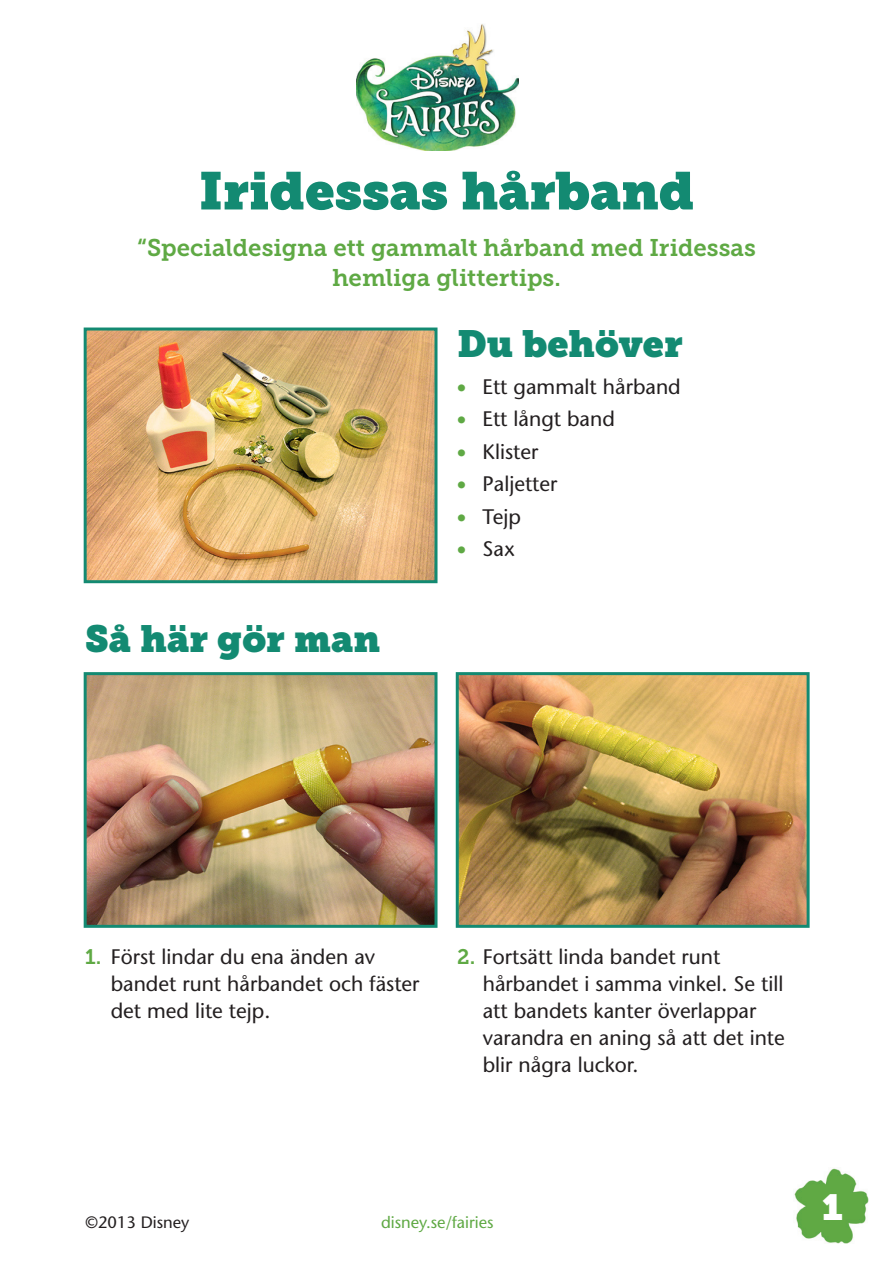
<style>
.page{position:relative;width:893px;height:1263px;background:#fff}
.page>*{position:absolute;margin:0;border:0;box-sizing:border-box;transform-origin:0 0}
.Page_Header{font:52.5px "Museo Slab";color:#138a72}
.Item_Header{font:37.5px "Museo Slab";color:#138a72}
.Page_Number{font:36px "Museo Slab";color:#fff}
.Sub_Heading{font:24px/30px "Museo Slab 700";color:#5fa944;text-align:center}
.t1{font:21px/27px "Stone Sans";color:#231f20}
.t2{font:16.5px "Stone Sans";color:#5fa944}
.t3{font:16.5px "Stone Sans";color:#231f20}
.s1{font-family:"Museo Slab 700";color:#5fa944}
</style>
<div class="page">
<img style="left:88px;top:676px;width:345px;height:248px">
<div style="left:84px;top:672px;width:353px;height:256px;border:3px solid #138a72"></div>
<img style="left:460px;top:676px;width:346px;height:248px">
<div style="left:456px;top:672px;width:354px;height:256px;border:3px solid #138a72"></div>
<img style="left:88px;top:331px;width:345px;height:248px">
<div style="left:84px;top:327px;width:353px;height:256px;border:3px solid #138a72"></div>
<img style="left:794px;top:1168px;width:75px;height:76px">
<img style="left:356px;top:24px;width:163px;height:127px">
<p class="Page_Header" style="left:199px;top:160px;width:497px">Iridessas hårband</p>
<p class="Sub_Heading" style="left:137px;top:233px;width:620px">“Specialdesigna ett gammalt hårband med Iridessas hemliga glittertips.</p>
<p class="Item_Header" style="left:457px;top:322px;width:227px">Du behöver</p>
<p class="t1" style="left:457px;top:373px;width:225px"><span class="s1">•</span> Ett gammalt hårband</p>
<p class="t1" style="left:457px;top:405px;width:159px"><span class="s1">•</span> Ett långt band</p>
<p class="t1" style="left:457px;top:438px;width:83px"><span class="s1">•</span> Klister</p>
<p class="t1" style="left:457px;top:470px;width:102px"><span class="s1">•</span> Paljetter</p>
<p class="t1" style="left:457px;top:503px;width:65px"><span class="s1">•</span> Tejp</p>
<p class="t1" style="left:457px;top:535px;width:59px"><span class="s1">•</span> Sax</p>
<p class="Item_Header" style="left:85px;top:617px;width:296px">Så här gör man</p>
<p class="t1" style="left:111px;top:943px;width:310px;text-indent:-26px"><span class="s1">1.</span> Först lindar du ena änden av bandet runt hårbandet och fäster det med lite tejp.</p>
<p class="t1" style="left:483px;top:943px;width:304px;text-indent:-26px"><span class="s1">2.</span> Fortsätt linda bandet runt hårbandet i samma vinkel. Se till att bandets kanter överlappar varandra en aning så att det inte blir några luckor.</p>
<p class="t3" style="left:86px;top:1211px;width:105px">©2013 Disney</p>
<p class="t2" style="left:381px;top:1211px;width:114px">disney.se/fairies</p>
<p class="Page_Number" style="left:822px;top:1186px;width:22px">1</p>
</div>
